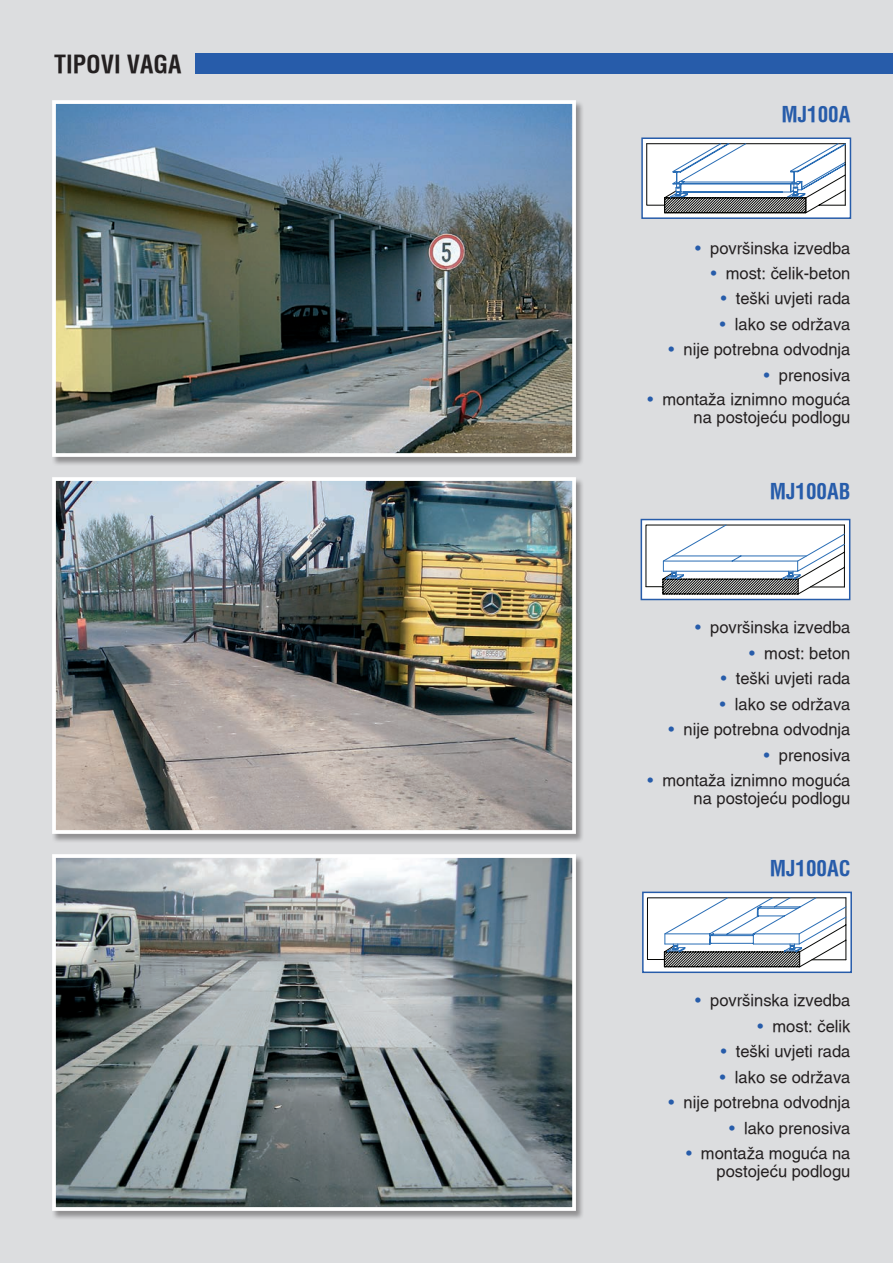
<style>
.page{position:relative;width:893px;height:1263px;background:#dcdddf}
.page>*{position:absolute;margin:0;border:0;box-sizing:border-box;transform-origin:0 0}
.t1{font:24px "Helvetica Cond Bold X";color:#231f20}
.t2{font:21px "Helvetica Cond Bold X";color:#275caa}
.t3{font:16.5px/18px "Helvetica X";color:#231f20;text-align:right}
.s1{color:#275caa}
</style>
<div class="page">
<div style="left:52px;top:100px;width:533px;height:366px;background:#231f20;opacity:.4"></div>
<img style="left:57px;top:105px;width:514px;height:347px">
<div style="left:52px;top:100px;width:524px;height:357px;border:4px solid #fff"></div>
<div style="left:52px;top:854px;width:533px;height:366px;background:#231f20;opacity:.4"></div>
<img style="left:57px;top:859px;width:514px;height:347px">
<div style="left:52px;top:854px;width:524px;height:357px;border:4px solid #fff"></div>
<div style="left:52px;top:477px;width:533px;height:366px;background:#231f20;opacity:.4"></div>
<img style="left:57px;top:482px;width:514px;height:347px">
<div style="left:52px;top:477px;width:524px;height:357px;border:4px solid #fff"></div>
<div style="left:196px;top:53px;width:697px;height:21px;background:#275caa"></div>
<div style="left:642px;top:138px;width:208px;height:80px;background:#fff"></div>
<svg style="left:646px;top:143px;width:200px;height:70px"></svg>
<div style="left:641px;top:137px;width:210px;height:82px;border:2px solid #275caa"></div>
<svg style="left:644px;top:522px;width:203px;height:75px"></svg>
<svg style="left:646px;top:524px;width:199px;height:70px"></svg>
<div style="left:641px;top:519px;width:209px;height:81px;border:2px solid #275caa"></div>
<div style="left:643px;top:892px;width:208px;height:80px;background:#fff"></div>
<svg style="left:647px;top:897px;width:199px;height:70px"></svg>
<div style="left:642px;top:891px;width:210px;height:82px;border:2px solid #275caa"></div>
<h1 class="t1" style="left:54px;top:50px;width:129px">TIPOVI VAGA</h1>
<p class="t2" style="left:782px;top:102px;width:70px">MJ100A</p>
<p class="t3" style="left:695px;top:239px;width:157px"><span class="s1">•</span> površinska izvedba</p>
<p class="t3" style="left:711px;top:264px;width:141px"><span class="s1">•</span> most: čelik-beton</p>
<p class="t3" style="left:721px;top:290px;width:131px"><span class="s1">•</span> teški uvjeti rada</p>
<p class="t3" style="left:720px;top:315px;width:132px"><span class="s1">•</span> lako se održava</p>
<p class="t3" style="left:669px;top:341px;width:183px"><span class="s1">•</span> nije potrebna odvodnja</p>
<p class="t3" style="left:764px;top:366px;width:88px"><span class="s1">•</span> prenosiva</p>
<p class="t3" style="left:647px;top:390px;width:204px"><span class="s1">•</span> montaža iznimno moguća na postojeću podlogu</p>
<p class="t2" style="left:770px;top:479px;width:82px">MJ100AB</p>
<p class="t3" style="left:695px;top:618px;width:157px"><span class="s1">•</span> površinska izvedba</p>
<p class="t3" style="left:749px;top:644px;width:103px"><span class="s1">•</span> most: beton</p>
<p class="t3" style="left:721px;top:669px;width:131px"><span class="s1">•</span> teški uvjeti rada</p>
<p class="t3" style="left:720px;top:695px;width:132px"><span class="s1">•</span> lako se održava</p>
<p class="t3" style="left:669px;top:720px;width:183px"><span class="s1">•</span> nije potrebna odvodnja</p>
<p class="t3" style="left:764px;top:746px;width:88px"><span class="s1">•</span> prenosiva</p>
<p class="t3" style="left:647px;top:771px;width:204px"><span class="s1">•</span> montaža iznimno moguća na postojeću podlogu</p>
<p class="t2" style="left:770px;top:856px;width:82px">MJ100AC</p>
<p class="t3" style="left:695px;top:991px;width:157px"><span class="s1">•</span> površinska izvedba</p>
<p class="t3" style="left:758px;top:1017px;width:94px"><span class="s1">•</span> most: čelik</p>
<p class="t3" style="left:721px;top:1042px;width:131px"><span class="s1">•</span> teški uvjeti rada</p>
<p class="t3" style="left:720px;top:1068px;width:132px"><span class="s1">•</span> lako se održava</p>
<p class="t3" style="left:669px;top:1093px;width:183px"><span class="s1">•</span> nije potrebna odvodnja</p>
<p class="t3" style="left:729px;top:1119px;width:123px"><span class="s1">•</span> lako prenosiva</p>
<p class="t3" style="left:686px;top:1144px;width:166px"><span class="s1">•</span> montaža moguća na postojeću podlogu</p>
</div>
